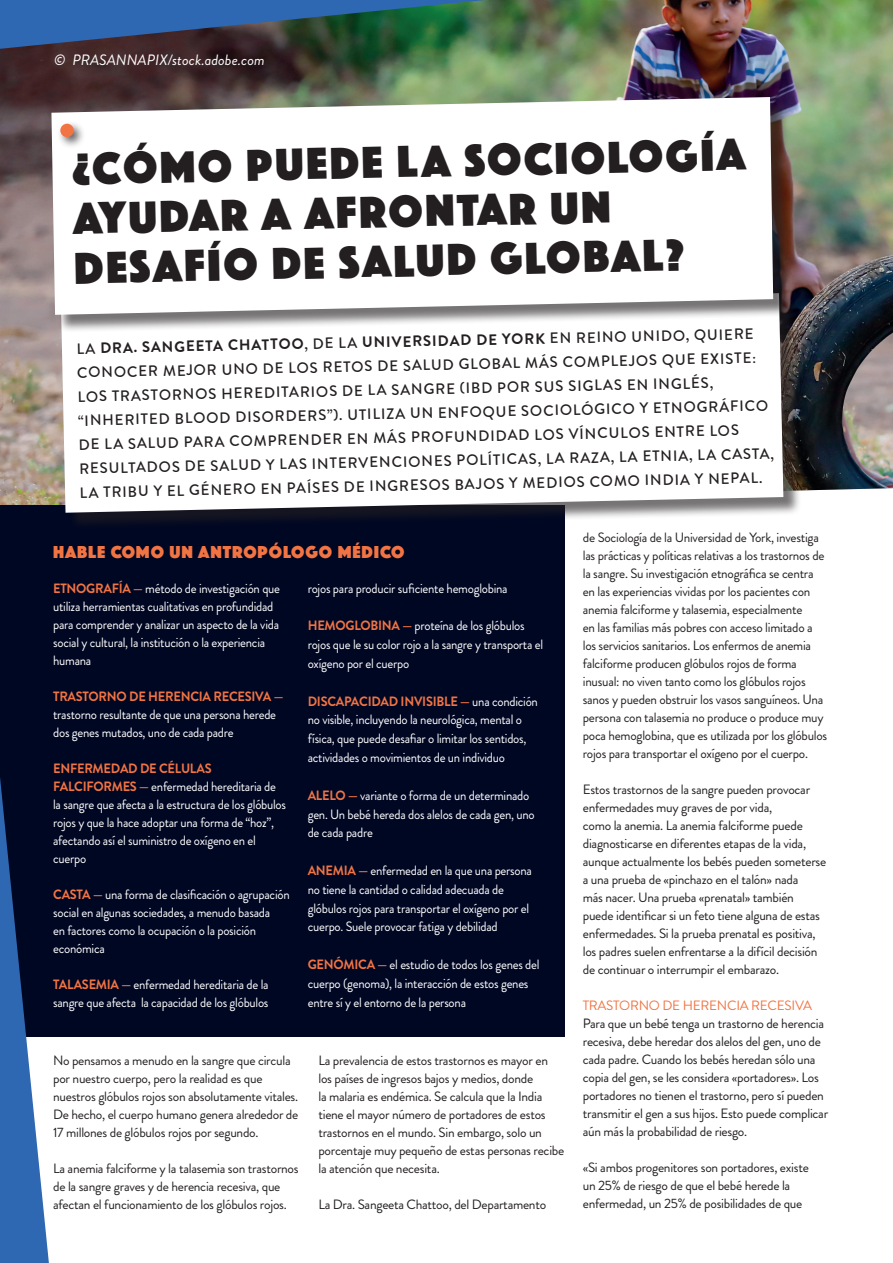
<style>
.page{position:relative;width:893px;height:1263px;background:#fff}
.page>*{position:absolute;margin:0;border:0;box-sizing:border-box;transform-origin:0 0}
.t1{font:46.5px/49.7px "Phosphate Solid";color:#231f20}
.t2{font:18px "Phosphate Solid";letter-spacing:.05em;color:#f27443}
.t3{font:500 15px/23.9px "Brandon Grotesque";color:#231f20}
.t4{font:italic 15px "Brandon Grotesque";color:#fff}
.t5{font:13.5px/18px "Brandon Grotesque";letter-spacing:-.02em;color:#231f20}
.t6{font:13.5px/18px "Brandon Grotesque";letter-spacing:-.02em;color:#fff;scale:.95 1}
.t7{font:13.5px "Brandon Grotesque";letter-spacing:-.02em;color:#f27443}
.s1{font-weight:700}
.s2{font-weight:700;color:#f27443}
</style>
<div class="page">
<img style="left:0;top:0;width:893px;height:505px">
<div style="left:0;top:505px;width:565px;height:532px;background:#000723"></div>
<svg style="left:0;top:0;width:485px;height:49px;background:#2d5871"></svg>
<div style="left:63px;top:295px;width:739px;height:236px;background:#231f20;opacity:.62"></div>
<svg style="left:61px;top:333px;width:722px;height:180px"></svg>
<div style="left:54px;top:99px;width:738px;height:234px;background:#231f20;opacity:.62"></div>
<svg style="left:51px;top:97px;width:722px;height:218px"></svg>
<div style="left:57px;top:120px;width:29px;height:29px;background:#231f20;opacity:.75"></div>
<div style="left:60px;top:124px;width:14px;height:13px;background:#f27443;border-radius:50%"></div>
<svg style="left:0;top:778px;width:49px;height:485px"></svg>
<p class="t4" style="left:54px;top:49px;width:212px">© PRASANNAPIX/stock.adobe.com</p>
<p class="t1" style="left:72px;top:140px;width:675px;rotate:-1deg">¿CÓMO PUEDE LA SOCIOLOGÍA<br>AYUDAR A AFRONTAR UN<br>DESAFÍO DE SALUD GLOBAL?</p>
<p class="t3" style="left:76px;top:336px;width:697px;rotate:-1deg">LA <span class="s1">DRA. SANGEETA CHATTOO</span>, DE LA <span class="s1">UNIVERSIDAD DE YORK</span> EN REINO UNIDO, QUIERE CONOCER MEJOR UNO DE LOS RETOS DE SALUD GLOBAL MÁS COMPLEJOS QUE EXISTE:<br>LOS TRASTORNOS HEREDITARIOS DE LA SANGRE (IBD POR SUS SIGLAS EN INGLÉS, “INHERITED BLOOD DISORDERS”). UTILIZA UN ENFOQUE SOCIOLÓGICO Y ETNOGRÁFICO DE LA SALUD PARA COMPRENDER EN MÁS PROFUNDIDAD LOS VÍNCULOS ENTRE LOS RESULTADOS DE SALUD Y LAS INTERVENCIONES POLÍTICAS, LA RAZA, LA ETNIA, LA CASTA, LA TRIBU Y EL GÉNERO EN PAÍSES DE INGRESOS BAJOS Y MEDIOS COMO INDIA Y NEPAL.</p>
<p class="t2" style="left:53px;top:539px;width:353px">HABLE COMO UN ANTROPÓLOGO MÉDICO</p>
<p class="t6" style="left:53px;top:579px;width:240px"><span class="s2">ETNOGRAFÍA —</span> método de investigación que utiliza herramientas cualitativas en profundidad para comprender y analizar un aspecto de la vida social y cultural, la institución o la experiencia humana</p>
<p class="t6" style="left:53px;top:687px;width:244px"><span class="s2">TRASTORNO DE HERENCIA RECESIVA — </span>trastorno resultante de que una persona herede dos genes mutados, uno de cada padre</p>
<p class="t6" style="left:53px;top:759px;width:247px"><span class="s2">ENFERMEDAD DE CÉLULAS FALCIFORMES —</span> enfermedad hereditaria de la sangre que afecta a la estructura de los glóbulos rojos y que la hace adoptar una forma de “hoz”, afectando así el suministro de oxígeno en el cuerpo</p>
<p class="t6" style="left:53px;top:885px;width:251px"><span class="s2">CASTA —</span> una forma de clasificación o agrupación social en algunas sociedades, a menudo basada<br>en factores como la ocupación o la posición económica</p>
<p class="t6" style="left:53px;top:975px;width:228px"><span class="s2">TALASEMIA —</span> enfermedad hereditaria de la sangre que afecta la capacidad de los glóbulos</p>
<p class="t6" style="left:308px;top:579px;width:212px">rojos para producir suficiente hemoglobina</p>
<p class="t6" style="left:308px;top:616px;width:249px;line-height:18.8px"><span class="s2">HEMOGLOBINA —</span> proteína de los glóbulos rojos que le su color rojo a la sangre y transporta el oxígeno por el cuerpo</p>
<p class="t6" style="left:308px;top:692px;width:244px;line-height:18.8px"><span class="s2">DISCAPACIDAD INVISIBLE —</span> una condición no visible, incluyendo la neurológica, mental o física, que puede desafiar o limitar los sentidos, actividades o movimientos de un individuo</p>
<p class="t6" style="left:308px;top:786px;width:240px;line-height:18.8px"><span class="s2">ALELO —</span> variante o forma de un determinado gen. Un bebé hereda dos alelos de cada gen, uno de cada padre</p>
<p class="t6" style="left:308px;top:861px;width:238px;line-height:18.8px"><span class="s2">ANEMIA —</span> enfermedad en la que una persona no tiene la cantidad o calidad adecuada de glóbulos rojos para transportar el oxígeno por el cuerpo. Suele provocar fatiga y debilidad</p>
<p class="t6" style="left:308px;top:955px;width:246px;line-height:18.8px"><span class="s2">GENÓMICA —</span> el estudio de todos los genes del cuerpo (genoma), la interacción de estos genes entre sí y el entorno de la persona</p>
<p class="t5" style="left:53px;top:1051px;width:247px">No pensamos a menudo en la sangre que circula por nuestro cuerpo, pero la realidad es que nuestros glóbulos rojos son absolutamente vitales.<br>De hecho, el cuerpo humano genera alrededor de 17 millones de glóbulos rojos por segundo.</p>
<p class="t5" style="left:53px;top:1159px;width:247px">La anemia falciforme y la talasemia son trastornos de la sangre graves y de herencia recesiva, que afectan el funcionamiento de los glóbulos rojos.</p>
<p class="t5" style="left:318px;top:1051px;width:247px">La prevalencia de estos trastornos es mayor en los países de ingresos bajos y medios, donde<br>la malaria es endémica. Se calcula que la India tiene el mayor número de portadores de estos trastornos en el mundo. Sin embargo, solo un porcentaje muy pequeño de estas personas recibe la atención que necesita.</p>
<p class="t5" style="left:318px;top:1195px;width:229px">La Dra. Sangeeta Chattoo, del Departamento</p>
<p class="t5" style="left:583px;top:529px;width:246px">de Sociología de la Universidad de York, investiga las prácticas y políticas relativas a los trastornos de la sangre. Su investigación etnográfica se centra en las experiencias vividas por los pacientes con anemia falciforme y talasemia, especialmente<br>en las familias más pobres con acceso limitado a los servicios sanitarios. Los enfermos de anemia falciforme producen glóbulos rojos de forma inusual: no viven tanto como los glóbulos rojos sanos y pueden obstruir los vasos sanguíneos. Una persona con talasemia no produce o produce muy poca hemoglobina, que es utilizada por los glóbulos rojos para transportar el oxígeno por el cuerpo.</p>
<p class="t5" style="left:583px;top:781px;width:245px">Estos trastornos de la sangre pueden provocar enfermedades muy graves de por vida,<br>como la anemia. La anemia falciforme puede diagnosticarse en diferentes etapas de la vida, aunque actualmente los bebés pueden someterse a una prueba de «pinchazo en el talón» nada<br>más nacer. Una prueba «prenatal» también puede identificar si un feto tiene alguna de estas enfermedades. Si la prueba prenatal es positiva, los padres suelen enfrentarse a la difícil decisión de continuar o interrumpir el embarazo.</p>
<p class="t7" style="left:583px;top:996px;width:231px">TRASTORNO DE HERENCIA RECESIVA</p>
<p class="t5" style="left:583px;top:1015px;width:247px">Para que un bebé tenga un trastorno de herencia recesiva, debe heredar dos alelos del gen, uno de cada padre. Cuando los bebés heredan sólo una copia del gen, se les considera «portadores». Los portadores no tienen el trastorno, pero sí pueden transmitir el gen a sus hijos. Esto puede complicar aún más la probabilidad de riesgo.</p>
<p class="t5" style="left:583px;top:1159px;width:228px">«Si ambos progenitores son portadores, existe un 25% de riesgo de que el bebé herede la enfermedad, un 25% de posibilidades de que</p>
</div>
